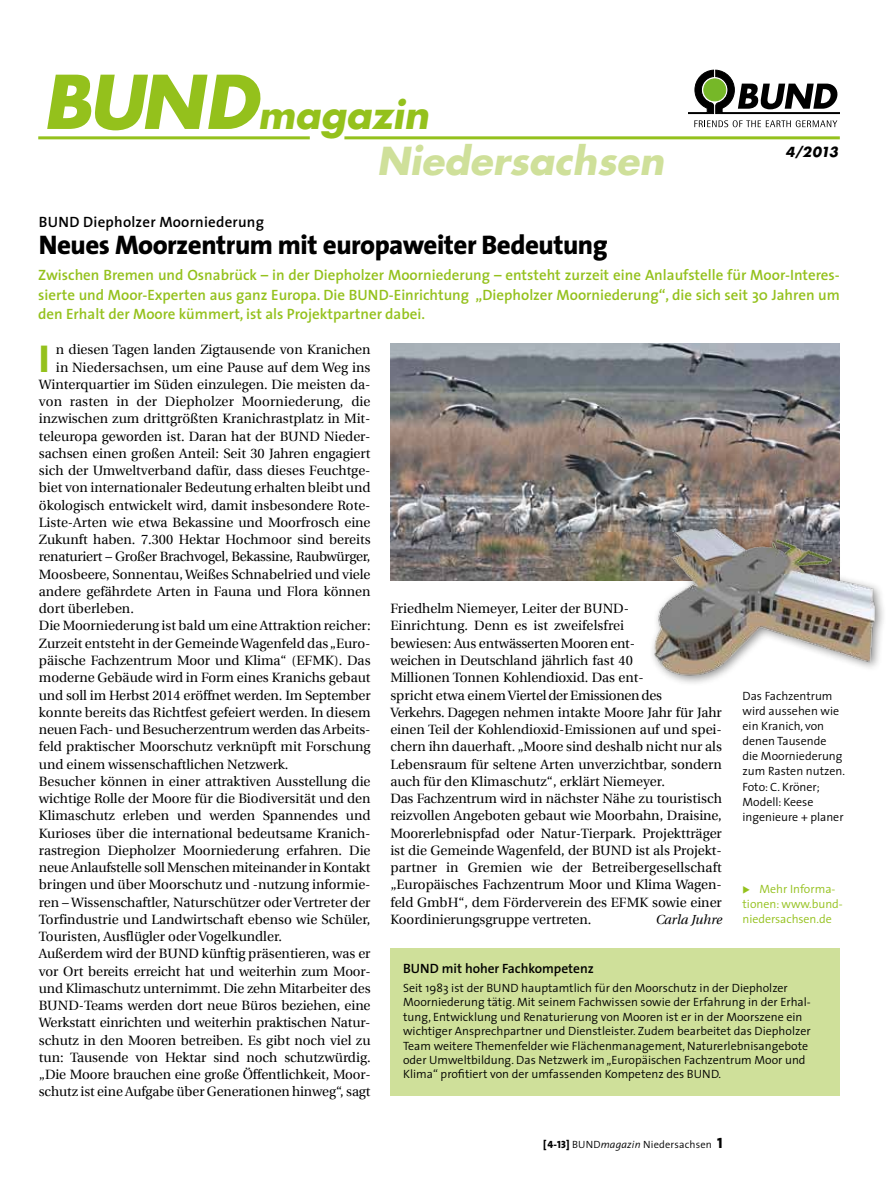
<style>
.page{position:relative;width:893px;height:1191px;background:#fff}
.page>*{position:absolute;margin:0;border:0;box-sizing:border-box;transform-origin:0 0}
.t1{font:800 39px "The Sans";color:#94c11c}
.t2{font:italic 700 37.5px/46.5px "Futura";color:#cfe09a}
.t3{font:800 27px "The Sans";letter-spacing:-.02em;color:#000}
.t4{font:600 15px/19.5px "The Sans";color:#94c11c;text-align:justify}
.t5{font:600 15px "The Sans";letter-spacing:.015em;color:#000}
.t6{font:13.5px/17.2px "Utopia";color:#000}
.t7{font:13.5px "Utopia";letter-spacing:-.02em;color:#000}
.t8{font:600 13.5px "The Sans";letter-spacing:-.005em;color:#000}
.t9{font:italic 700 13.5px "Futura";color:#000}
.t10{font:italic 13.2px "Utopia";letter-spacing:-.005em;color:#000}
.t11{font:300 12px/15px "The Sans";color:#000}
.t12{font:300 12px/15px "The Sans";letter-spacing:-.005em;color:#94c11c}
.t13{font:300 10.5px "The Sans";letter-spacing:.015em;color:#000}
.s1{font-size:72px;color:#94c11c}
.s2{color:#94c11c}
.s3{color:#fff}
.s4{font-family:"The Sans Extra Bold Caps";font-weight:400}
.s5{font-style:italic}
.s6{font-family:"The Sans Extra Bold Caps";font-weight:400;font-size:15px}
</style>
<div class="page">
<svg style="left:688px;top:69px;width:152px;height:45px"></svg>
<svg style="left:694px;top:120px;width:143px;height:7px"></svg>
<hr style="left:38px;top:136px;width:272px;height:3px;background:#94c11c">
<hr style="left:344px;top:136px;width:496px;height:3px;background:#94c11c">
<div style="left:814px;top:57px;width:44px;height:16px;background:#fff"></div>
<img style="left:390px;top:343px;width:450px;height:238px">
<div style="left:390px;top:948px;width:450px;height:148px;background:#cfe09a"></div>
<div style="left:649px;top:522px;width:238px;height:165px;background:#000;opacity:.45"></div>
<img style="left:613px;top:522px;width:274px;height:157px">
<h2 class="t2" style="left:377px;top:91px;width:289px;text-indent:-334px"><span class="s1">BUND</span><span class="s2">magazin<br></span>Niedersachsen</h2>
<p class="t9" style="left:785px;top:143px;width:54px">4/2013</p>
<p class="t5" style="left:39px;top:210px;width:227px">BUND Diepholzer Moorniederung</p>
<h3 class="t3" style="left:39px;top:222px;width:570px">Neues Moorzentrum mit europaweiter Bedeutung</h3>
<p class="t4" style="left:38px;top:265px;width:803px">Zwischen Bremen und Osnabrück – in der Diepholzer Moorniederung – entsteht zurzeit eine Anlaufstelle für Moor-Interes&shy;sierte und Moor-Experten aus ganz Europa. Die BUND-Einrichtung „Diepholzer Moorniederung“, die sich seit 30 Jahren um den Erhalt der Moore kümmert, ist als Projektpartner dabei.</p>
<h1 class="t1" style="left:39px;top:325px;width:12px">I</h1>
<p class="t6" style="left:56px;top:341px;width:316px">n diesen Tagen landen Zigtausende von Kranichen</p>
<p class="t6" style="left:56px;top:358px;width:316px">in Niedersachsen, um eine Pause auf dem Weg ins</p>
<p class="t6" style="left:39px;top:376px;width:333px">Winterquartier im Süden einzulegen. Die meisten da-</p>
<p class="t6" style="left:39px;top:393px;width:333px">von rasten in der Diepholzer Moorniederung, die</p>
<p class="t6" style="left:39px;top:410px;width:333px">inzwischen zum drittgrößten Kranichrastplatz in Mit-</p>
<p class="t6" style="left:39px;top:428px;width:333px">teleuropa geworden ist. Daran hat der BUND Nieder-</p>
<p class="t6" style="left:39px;top:445px;width:333px">sachsen einen großen Anteil: Seit 30 Jahren engagiert</p>
<p class="t6" style="left:39px;top:462px;width:333px">sich der Umweltverband dafür, dass dieses Feuchtge-</p>
<p class="t6" style="left:39px;top:479px;width:333px">biet von internationaler Bedeutung erhalten bleibt und</p>
<p class="t6" style="left:39px;top:496px;width:333px">ökologisch entwickelt wird, damit insbesondere Rote-</p>
<p class="t6" style="left:39px;top:514px;width:333px">Liste-Arten wie etwa Bekassine und Moorfrosch eine</p>
<p class="t6" style="left:39px;top:531px;width:333px">Zukunft haben. 7.300 Hektar Hochmoor sind bereits</p>
<p class="t7" style="left:39px;top:549px;width:333px">renaturiert – Großer Brachvogel, Bekassine, Raubwürger,</p>
<p class="t6" style="left:39px;top:566px;width:333px">Moosbeere, Sonnentau, Weißes Schnabelried und viele</p>
<p class="t6" style="left:39px;top:583px;width:333px">andere gefährdete Arten in Fauna und Flora können</p>
<p class="t6" style="left:39px;top:600px;width:96px">dort überleben.</p>
<p class="t6" style="left:39px;top:617px;width:333px">Die Moorniederung ist bald um eine Attraktion reicher:</p>
<p class="t6" style="left:39px;top:635px;width:333px">Zurzeit entsteht in der Gemeinde Wagenfeld das „Euro-</p>
<p class="t6" style="left:39px;top:652px;width:333px">päische Fachzentrum Moor und Klima“ (EFMK). Das</p>
<p class="t6" style="left:39px;top:669px;width:333px">moderne Gebäude wird in Form eines Kranichs gebaut</p>
<p class="t6" style="left:39px;top:686px;width:333px">und soll im Herbst 2014 eröffnet werden. Im September</p>
<p class="t6" style="left:39px;top:704px;width:333px">konnte bereits das Richtfest gefeiert werden. In diesem</p>
<p class="t6" style="left:39px;top:721px;width:333px">neuen Fach- und Besucherzentrum werden das Arbeits-</p>
<p class="t6" style="left:39px;top:738px;width:333px">feld praktischer Moorschutz verknüpft mit Forschung</p>
<p class="t6" style="left:39px;top:755px;width:251px">und einem wissenschaftlichen Netzwerk.</p>
<p class="t6" style="left:39px;top:773px;width:333px">Besucher können in einer attraktiven Ausstellung die</p>
<p class="t6" style="left:39px;top:790px;width:333px">wichtige Rolle der Moore für die Biodiversität und den</p>
<p class="t6" style="left:39px;top:807px;width:333px">Klimaschutz erleben und werden Spannendes und</p>
<p class="t6" style="left:39px;top:824px;width:333px">Kurioses über die international bedeutsame Kranich-</p>
<p class="t6" style="left:39px;top:842px;width:333px">rastregion Diepholzer Moorniederung erfahren. Die</p>
<p class="t6" style="left:39px;top:859px;width:333px">neue Anlaufstelle soll Menschen miteinander in Kontakt</p>
<p class="t6" style="left:39px;top:876px;width:333px">bringen und über Moorschutz und -nutzung informie-</p>
<p class="t6" style="left:39px;top:893px;width:333px">ren – Wissenschaftler, Naturschützer oder Vertreter der</p>
<p class="t6" style="left:39px;top:911px;width:333px">Torfindustrie und Landwirtschaft ebenso wie Schüler,</p>
<p class="t6" style="left:39px;top:928px;width:245px">Touristen, Ausflügler oder Vogelkundler.</p>
<p class="t6" style="left:39px;top:945px;width:333px">Außerdem wird der BUND künftig präsentieren, was er</p>
<p class="t6" style="left:39px;top:962px;width:333px">vor Ort bereits erreicht hat und weiterhin zum Moor-</p>
<p class="t6" style="left:39px;top:979px;width:333px">und Klimaschutz unternimmt. Die zehn Mitarbeiter des</p>
<p class="t6" style="left:39px;top:997px;width:333px">BUND-Teams werden dort neue Büros beziehen, eine</p>
<p class="t6" style="left:39px;top:1014px;width:333px">Werkstatt einrichten und weiterhin praktischen Natur-</p>
<p class="t6" style="left:39px;top:1031px;width:333px">schutz in den Mooren betreiben. Es gibt noch viel zu</p>
<p class="t6" style="left:39px;top:1049px;width:333px">tun: Tausende von Hektar sind noch schutzwürdig.</p>
<p class="t6" style="left:39px;top:1066px;width:333px">„Die Moore brauchen eine große Öffentlichkeit, Moor-</p>
<p class="t6" style="left:39px;top:1083px;width:333px">schutz ist eine Aufgabe über Generationen hinweg“, sagt</p>
<p class="t6" style="left:390px;top:600px;width:333px">Friedhelm Niemeyer, Leiter der BUND-<br>Einrichtung. Denn es ist zweifelsfrei <span class="s3">.<br></span>bewiesen: Aus entwässerten Mooren ent- <span class="s3">.<br></span>weichen in Deutschland jährlich fast 40 <span class="s3">.<br></span>Millionen Tonnen Kohlendioxid. Das ent-<br>spricht etwa einem Viertel der Emissionen des<br>Verkehrs. Dagegen nehmen intakte Moore Jahr für Jahr einen Teil der Kohlendioxid-Emissionen auf und spei&shy;chern ihn dauerhaft. „Moore sind deshalb nicht nur als Lebensraum für seltene Arten unverzichtbar, sondern auch für den Klimaschutz“, erklärt Niemeyer.<br>Das Fachzentrum wird in nächster Nähe zu touristisch reizvollen Angeboten gebaut wie Moorbahn, Draisine, Moorerlebnispfad oder Natur-Tierpark. Projektträger ist die Gemeinde Wagenfeld, der BUND ist als Projekt&shy;partner in Gremien wie der Betreibergesellschaft „Europäisches Fachzentrum Moor und Klima Wagen&shy;feld GmbH“, dem Förderverein des EFMK sowie einer Koordinierungsgruppe vertreten.</p>
<p class="t10" style="left:655px;top:912px;width:68px">Carla Juhre</p>
<p class="t11" style="left:742px;top:688px;width:104px">Das Fachzentrum wird aussehen wie ein Kranich, von denen Tausende die Moorniederung zum Rasten nutzen.<br>Foto: C. Kröner;<br>Modell: Keese ingenieure + planer</p>
<p class="t12" style="left:742px;top:881px;width:102px">◆ Mehr Informa&shy;tionen: www.bund&shy;niedersachsen.de</p>
<p class="t8" style="left:403px;top:957px;width:192px">BUND mit hoher Fachkompetenz</p>
<p class="t11" style="left:403px;top:980px;width:409px;line-height:14.4px">Seit 1983 ist der BUND hauptamtlich für den Moorschutz in der Diepholzer Moorniederung tätig. Mit seinem Fachwissen sowie der Erfahrung in der Erhal&shy;tung, Entwicklung und Renaturierung von Mooren ist er in der Moorszene ein wichtiger Ansprechpartner und Dienstleister. Zudem bearbeitet das Diepholzer Team weitere Themenfelder wie Flächenmanagement, Naturerlebnisangebote oder Umweltbildung. Das Netzwerk im „Europäischen Fachzentrum Moor und Klima“ profitiert von der umfassenden Kompetenz des BUND.</p>
<p class="t13" style="left:543px;top:1135px;width:181px"><span class="s4">[4-13]</span> BUND<span class="s5">magazin</span> Niedersachsen <span class="s6">1</span></p>
</div>
